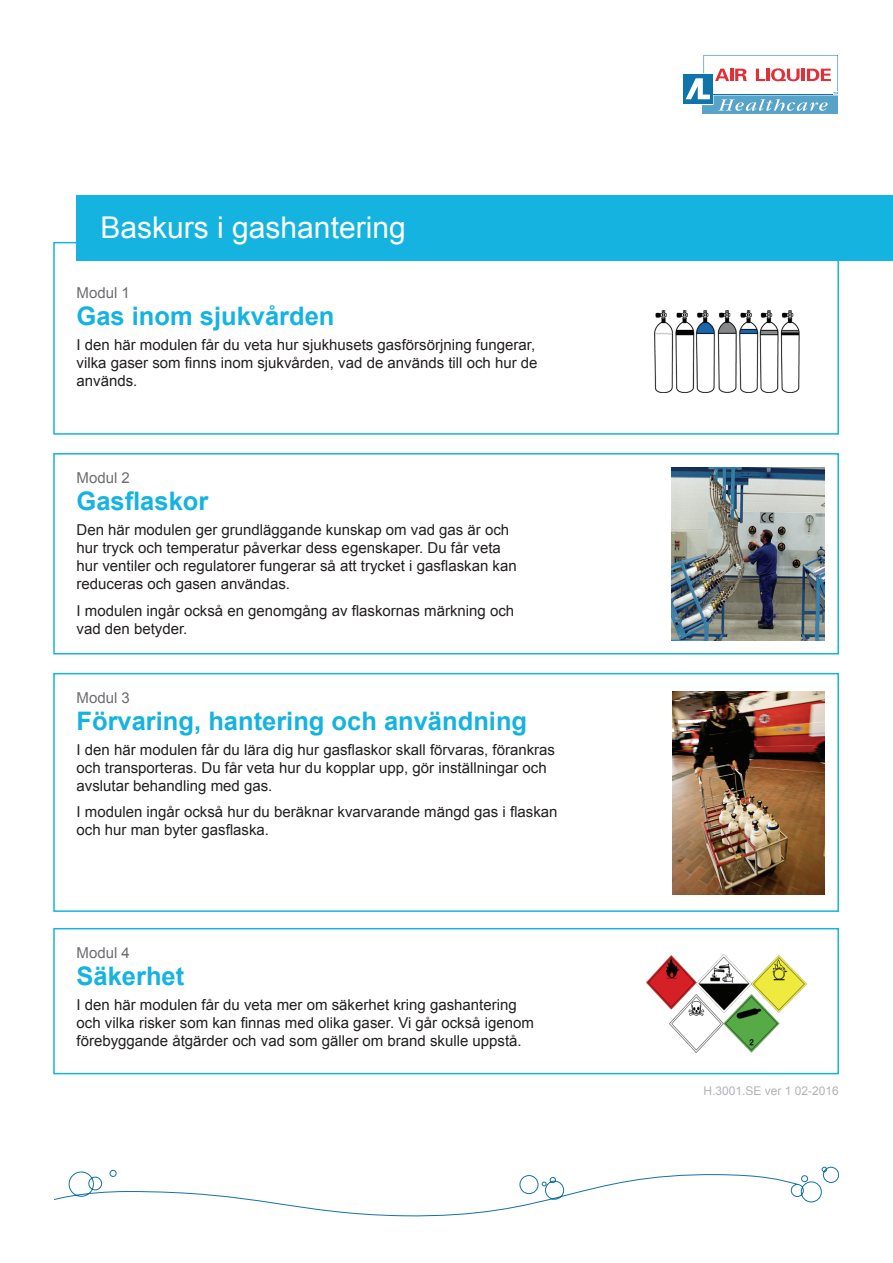
<style>
.page{position:relative;width:893px;height:1263px;background:#fff}
.page>*{position:absolute;margin:0;border:0;box-sizing:border-box;transform-origin:0 0}
.t1{font:30px "Arial";color:#fff}
.t2{font:700 25.5px "Arial";color:#15b3e0}
.t3{font:15px/18px "Arial";color:#231f20}
.t4{font:15px "Arial";color:#6c6d70}
.t5{font:12px "Arial";color:#b2b3b7}
</style>
<div class="page">
<div style="left:53px;top:242px;width:786px;height:193px;border:2px solid #15b3e0"></div>
<div style="left:53px;top:453px;width:786px;height:201px;border:2px solid #15b3e0"></div>
<div style="left:53px;top:673px;width:786px;height:239px;border:2px solid #15b3e0"></div>
<div style="left:53px;top:928px;width:786px;height:146px;border:2px solid #15b3e0"></div>
<img style="left:672px;top:692px;width:153px;height:202px">
<img style="left:672px;top:468px;width:153px;height:172px">
<img style="left:655px;top:310px;width:145px;height:82px">
<img style="left:646px;top:956px;width:50px;height:53px">
<img style="left:696px;top:954px;width:56px;height:40px">
<img style="left:670px;top:994px;width:109px;height:58px">
<img style="left:752px;top:956px;width:54px;height:57px">
<div style="left:77px;top:195px;width:816px;height:66px;background:#15b3e0"></div>
<svg style="left:54px;top:1167px;width:785px;height:49px"></svg>
<div style="left:703px;top:96px;width:135px;height:18px;background:#58a3c8"></div>
<svg style="left:683px;top:55px;width:155px;height:56px"></svg>
<h1 class="t1" style="left:101px;top:208px;width:307px">Baskurs i gashantering</h1>
<p class="t4" style="left:77px;top:283px;width:55px">Modul 1</p>
<h2 class="t2" style="left:77px;top:299px;width:259px">Gas inom sjukvården</h2>
<p class="t3" style="left:77px;top:336px;width:463px">I den här modulen får du veta hur sjukhusets gasförsörjning fungerar, vilka gaser som finns inom sjukvården, vad de används till och hur de används.</p>
<p class="t4" style="left:77px;top:468px;width:55px">Modul 2</p>
<h2 class="t2" style="left:77px;top:484px;width:133px">Gasflaskor</h2>
<p class="t3" style="left:77px;top:521px;width:442px">Den här modulen ger grundläggande kunskap om vad gas är och hur tryck och temperatur påverkar dess egenskaper. Du får veta hur ventiler och regulatorer fungerar så att trycket i gasflaskan kan reduceras och gasen användas.</p>
<p class="t3" style="left:77px;top:601px;width:439px">I modulen ingår också en genomgång av flaskornas märkning och vad den betyder.</p>
<p class="t4" style="left:77px;top:688px;width:55px">Modul 3</p>
<h2 class="t2" style="left:77px;top:704px;width:452px">Förvaring, hantering och användning</h2>
<p class="t3" style="left:77px;top:741px;width:480px">I den här modulen får du lära dig hur gasflaskor skall förvaras, förankras och transporteras. Du får veta hur du kopplar upp, gör inställningar och avslutar behandling med gas.</p>
<p class="t3" style="left:77px;top:803px;width:483px">I modulen ingår också hur du beräknar kvarvarande mängd gas i flaskan och hur man byter gasflaska.</p>
<p class="t4" style="left:77px;top:943px;width:55px">Modul 4</p>
<h2 class="t2" style="left:77px;top:959px;width:109px">Säkerhet</h2>
<p class="t3" style="left:77px;top:996px;width:459px">I den här modulen får du veta mer om säkerhet kring gashantering och vilka risker som kan finnas med olika gaser. Vi går också igenom förebyggande åtgärder och vad som gäller om brand skulle uppstå.</p>
<p class="t5" style="left:703px;top:1083px;width:137px">H.3001.SE ver 1 02-2016</p>
</div>
